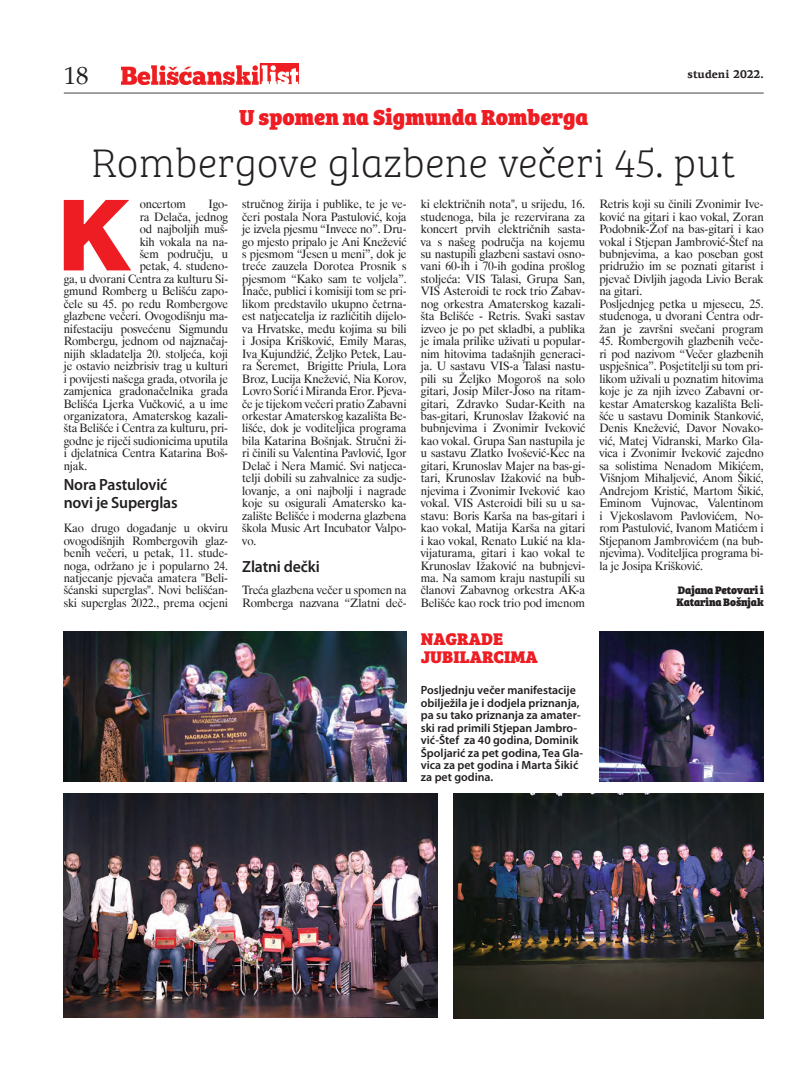
<style>
.page{position:relative;width:808px;height:1085px;background:#fff}
.page>*{position:absolute;margin:0;border:0;box-sizing:border-box;transform-origin:0 0}
.t1{font:900 102.25px "PF Agora Sans Pro";color:#ee1d23}
.t2{font:100 41.25px "Bree Serif";color:#231f20}
.t3{font:25px "Palatino Roman";color:#231f20}
.t4{font:800 22.5px "Bree Serif";color:#ee1d23}
.t5{font:800 17.5px/18px "Bree Serif";color:#ee1d23}
.t6{font:600 16.25px/17px "Myriad Pro";letter-spacing:-.01em;color:#231f20}
.t7{font:11.88px/12.5px "Dutch 801 BT";letter-spacing:-.01em;color:#231f20;text-align:justify}
.t8{font:600 11.88px/12.5px "Myriad Pro";color:#231f20}
.t9{font:800 11.25px/11.9px "Bree Serif";letter-spacing:-.01em;color:#231f20}
.t10{font:700 11.25px "PF Agora Serif Pro";color:#231f20}
</style>
<div class="page">
<hr style="left:64px;top:92px;width:700px;height:2px;background:#939598">
<img style="left:121px;top:64px;width:177px;height:21px">
<img style="left:599px;top:631px;width:165px;height:150px">
<img style="left:64px;top:793px;width:374px;height:224px">
<img style="left:64px;top:631px;width:343px;height:150px">
<img style="left:454px;top:793px;width:310px;height:225px">
<p class="t3" style="left:64px;top:61px;width:27px">18</p>
<p class="t10" style="left:687px;top:67px;width:78px">studeni 2022.</p>
<p class="t4" style="left:239px;top:99px;width:351px">U spomen na Sigmunda Romberga</p>
<p class="t2" style="left:91px;top:134px;width:646px">Rombergove glazbene večeri 45. put</p>
<p class="t7" style="left:242px;top:198px;width:166px">stručnog žirija i publike, te je ve&shy;čeri postala Nora Pastulović, koja je izvela pjesmu “Invece no”. Dru&shy;go mjesto pripalo je Ani Knežević s pjesmom “Jesen u meni”, dok je treće zauzela Dorotea Prosnik s pjesmom “Kako sam te voljela”.<br>Inače, publici i komisiji tom se pri&shy;likom predstavilo ukupno četrna&shy;est natjecatelja iz različitih dijelo&shy;va Hrvatske, među kojima su bili i Josipa Krišković, Emily Maras, Iva Kujundžić, Željko Petek, Lau&shy;ra Šeremet, Brigitte Priula, Lora Broz, Lucija Knežević, Nia Korov, Lovro Sorić i Miranda Eror. Pjeva&shy;če je tijekom večeri pratio Zabavni orkestar Amaterskog kazališta Be&shy;lišće, dok je voditeljica programa bila Katarina Bošnjak. Stručni ži&shy;ri činili su Valentina Pavlović, Igor Delač i Nera Mamić. Svi natjeca&shy;telji dobili su zahvalnice za sudje&shy;lovanje, a oni najbolji i nagrade koje su osigurali Amatersko ka&shy;zalište Belišće i moderna glazbena škola Music Art Incubator Valpo&shy;vo.</p>
<p class="t6" style="left:242px;top:558px;width:79px">Zlatni dečki</p>
<p class="t7" style="left:242px;top:584px;width:166px">Treća glazbena večer u spomen na<br>Romberga nazvana “Zlatni deč-</p>
<p class="t7" style="left:421px;top:198px;width:166px">ki električnih nota", u srijedu, 16. studenoga, bila je rezervirana za koncert prvih električnih sasta&shy;va s našeg područja na kojemu su nastupili glazbeni sastavi osno&shy;vani 60-ih i 70-ih godina prošlog stoljeća: VIS Talasi, Grupa San, VIS Asteroidi te rock trio Zabav&shy;nog orkestra Amaterskog kazali&shy;šta Belišće - Retris. Svaki sastav izveo je po pet skladbi, a publika je imala prilike uživati u popular&shy;nim hitovima tadašnjih generaci&shy;ja. U sastavu VIS-a Talasi nastu&shy;pili su Željko Mogoroš na solo gitari, Josip Miler-Joso na ritam&shy;gitari, Zdravko Sudar-Keith na bas-gitari, Krunoslav Ižaković na bubnjevima i Zvonimir Iveković kao vokal. Grupa San nastupila je u sastavu Zlatko Ivošević-Kec na gitari, Krunoslav Majer na bas-gi&shy;tari, Krunoslav Ižaković na bub&shy;njevima i Zvonimir Iveković kao vokal. VIS Asteroidi bili su u sa&shy;stavu: Boris Karša na bas-gitari i kao vokal, Matija Karša na gitari i kao vokal, Renato Lukić na kla&shy;vijaturama, gitari i kao vokal te Krunoslav Ižaković na bubnjevi&shy;ma. Na samom kraju nastupili su članovi Zabavnog orkestra AK-a Belišće kao rock trio pod imenom</p>
<p class="t7" style="left:599px;top:198px;width:166px;text-align:left">Retris koji su činili Zvonimir Ive&shy;ković na gitari i kao vokal, Zoran<br>Podobnik-Žof na bas-gitari i kao vokal i Stjepan Jambrović-Štef na bubnjevima, a kao poseban gost pridružio im se poznati gitarist i pjevač Divljih jagoda Livio Berak na gitari.<br>Posljednjeg petka u mjesecu, 25. studenoga, u dvorani Centra odr&shy;žan je završni svečani program</p>
<p class="t1" style="left:57px;top:168px;width:76px">K</p>
<p class="t7" style="left:140px;top:198px;width:48px">oncertom</p>
<p class="t7" style="left:208px;top:198px;width:21px">Igo-</p>
<p class="t7" style="left:140px;top:210px;width:90px">ra Delača, jednog</p>
<p class="t7" style="left:140px;top:222px;width:90px">od najboljih muš-</p>
<p class="t7" style="left:140px;top:235px;width:90px">kih vokala na na-</p>
<p class="t7" style="left:140px;top:247px;width:90px">šem području, u</p>
<p class="t7" style="left:140px;top:260px;width:90px">petak, 4. studeno-</p>
<p class="t7" style="left:64px;top:272px;width:166px">ga, u dvorani Centra za kulturu Si-</p>
<p class="t7" style="left:64px;top:285px;width:166px">gmund Romberg u Belišću zapo-</p>
<p class="t7" style="left:64px;top:297px;width:166px">čele su 45. po redu Rombergove</p>
<p class="t7" style="left:64px;top:310px;width:166px">glazbene večeri. Ovogodišnju ma-</p>
<p class="t7" style="left:64px;top:322px;width:166px">nifestaciju posvećenu Sigmundu</p>
<p class="t7" style="left:64px;top:335px;width:166px">Rombergu, jednom od najznačaj-</p>
<p class="t7" style="left:64px;top:347px;width:166px">nijih skladatelja 20. stoljeća, koji</p>
<p class="t7" style="left:64px;top:359px;width:166px">je ostavio neizbrisiv trag u kulturi</p>
<p class="t7" style="left:64px;top:372px;width:166px">i povijesti našega grada, otvorila je</p>
<p class="t7" style="left:64px;top:384px;width:166px">zamjenica gradonačelnika grada</p>
<p class="t7" style="left:64px;top:397px;width:166px">Belišća Ljerka Vučković, a u ime</p>
<p class="t7" style="left:64px;top:409px;width:166px">organizatora, Amaterskog kazali-</p>
<p class="t7" style="left:64px;top:422px;width:166px">šta Belišće i Centra za kulturu, pri-</p>
<p class="t7" style="left:64px;top:434px;width:166px">godne je riječi sudionicima uputila</p>
<p class="t7" style="left:64px;top:447px;width:166px">i djelatnica Centra Katarina Boš-</p>
<p class="t7" style="left:64px;top:459px;width:25px">njak.</p>
<p class="t6" style="left:64px;top:476px;width:115px">Nora Pastulović novi je Superglas</p>
<p class="t7" style="left:64px;top:521px;width:166px">Kao drugo događanje u okviru ovogodišnjih Rombergovih glaz&shy;benih večeri, u petak, 11. stude&shy;noga, održano je i popularno 24. natjecanje pjevača amatera "Beli&shy;šćanski superglas". Novi belišćan&shy;ski superglas 2022., prema ocjeni</p>
<p class="t7" style="left:599px;top:335px;width:166px">45. Rombergovih glazbenih veče&shy;ri pod nazivom “Večer glazbenih uspješnica”. Posjetitelji su tom pri&shy;likom uživali u poznatim hitovima koje je za njih izveo Zabavni or&shy;kestar Amaterskog kazališta Beli&shy;šće u sastavu Dominik Stanković, Denis Knežević, Davor Novako&shy;vić, Matej Vidranski, Marko Gla&shy;vica i Zvonimir Iveković zajedno sa solistima Nenadom Mikićem, Višnjom Mihaljević, Anom Šikić, Andrejom Kristić, Martom Šikić, Eminom Vujnovac, Valentinom i Vjekoslavom Pavlovićem, No&shy;rom Pastulović, Ivanom Matićem i Stjepanom Jambrovićem (na bub&shy;njevima). Voditeljica programa bi&shy;la je Josipa Krišković.</p>
<p class="t9" style="left:676px;top:583px;width:89px">Dajana Petovari i<br>Katarina Bošnjak</p>
<p class="t5" style="left:421px;top:628px;width:119px">Nagrade jubilarcima</p>
<p class="t8" style="left:421px;top:684px;width:164px">Posljednju večer manifestacije obilježila je i dodjela priznanja, pa su tako priznanja za amater&shy;ski rad primili Stjepan Jambro&shy;vić-Štef za 40 godina, Dominik<br>Špoljarić za pet godina, Tea Gla&shy;vica za pet godina i Marta Šikić za pet godina.</p>
</div>
